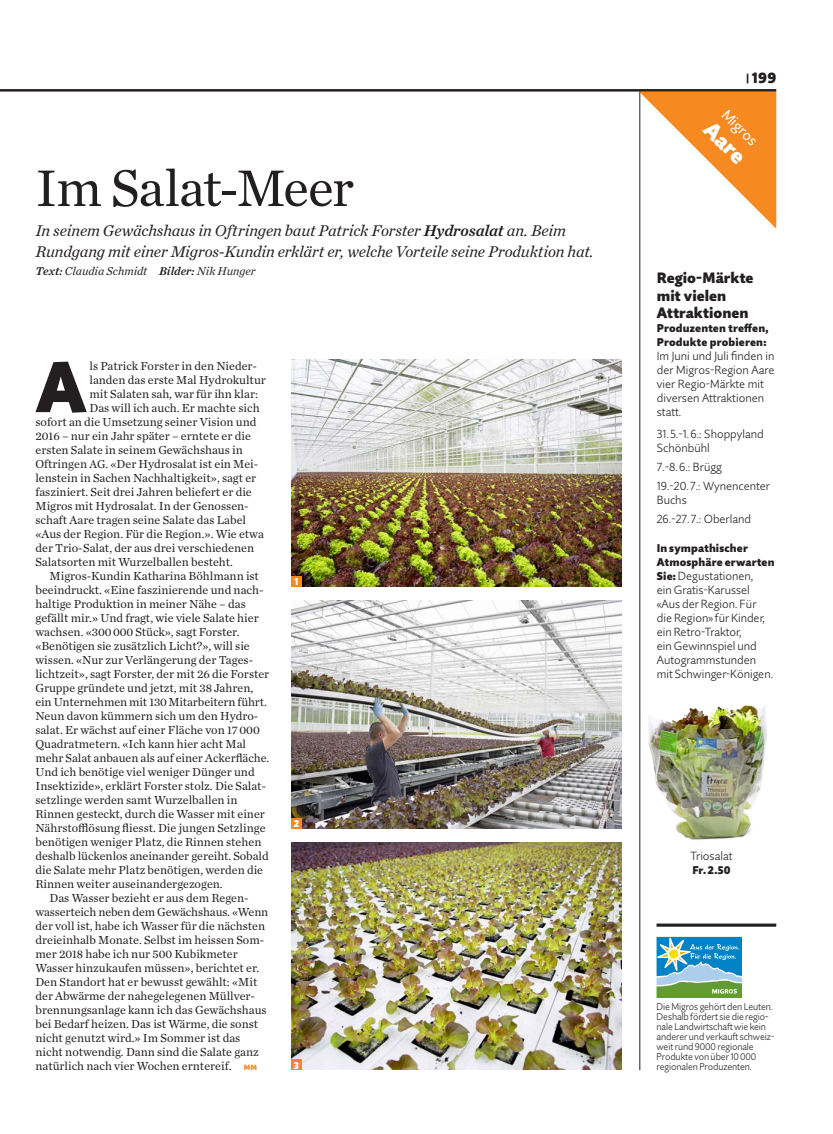
<style>
.page{position:relative;width:833px;height:1134px;background:#fff}
.page>*{position:absolute;margin:0;border:0;box-sizing:border-box;transform-origin:0 0}
._210_LT_Initial_CT_x{font:900 71.38px "Quire Sans Pro";color:#231f20}
._112b_TI_35_CT_x0{font:53.75px "Chronicle Text G1";letter-spacing:-.02em;color:#231f20}
._292_LT_15_Rubrikfar{font:900 22.5px "Quire Sans Pro";color:#fff}
._121_UT_13_CT_x06{font:italic 16.25px/21.2px "Chronicle Text G1";letter-spacing:-.01em;color:#231f20}
._164_TI_12_QS_x04{font:900 15px/17.5px "Quire Sans Pro";letter-spacing:.005em;color:#231f20}
._292_LT_15_Rubrikfar-2{font:15px "Quire Sans Pro";color:#fff}
._300_Rubrik_Ausgabe{font:900 15px "Quire Sans Pro";color:#231f20}
._211_LT_Einzug_CT_x0{font:12.25px/14px "Chronicle Text G1";color:#231f20}
._210_LT_Initial_CT_x-2{font:12.25px "Chronicle Text G1";color:#231f20}
._164_TI_12_QS_x04-2{font:300 11.75px/14px "Quire Sans Pro";color:#231f20}
._252_LT_stumpf_QS_x0{font:300 11.75px/14px "Quire Sans Pro";color:#231f20}
._130_AU_CT_x07{font:italic 11.75px "Chronicle Text G1";letter-spacing:-.005em;color:#231f20}
._310_Legende_wie_LT{font:300 11.75px "Quire Sans Pro";color:#231f20}
._164_TI_12_QS_x04-3{font:900 11.25px/14px "Quire Sans Pro";letter-spacing:.015em;color:#231f20}
._252_LT_stumpf_QS_x0-2{font:900 11.25px/14px "Quire Sans Pro";letter-spacing:.02em;color:#231f20}
._310_Legende_wie_LT-2{font:900 11.25px "Quire Sans Pro";color:#231f20}
._250_ZT_QS_x09{font:900 10px "Quire Sans Pro";color:#fff}
._330_Fussnote_QS_x13{font:300 9.75px/10px "Quire Sans Pro";letter-spacing:-.01em;color:#231f20}
.s1{font-family:"Chronicle Text G1 Semi"}
.s2{font-size:11.75px}
.s3{font-family:"Quire Sans Pro";font-weight:900;font-size:7.5px;color:#f6891f}
.s4{font-size:10.75px}
.s5{font-weight:900;font-size:11.25px}
</style>
<div class="page">
<img style="left:648px;top:705px;width:118px;height:135px">
<img style="left:291px;top:359px;width:330px;height:228px">
<img style="left:291px;top:601px;width:330px;height:227px">
<img style="left:291px;top:843px;width:330px;height:227px">
<svg style="left:656px;top:937px;width:85px;height:61px"></svg>
<svg style="left:640px;top:92px;width:136px;height:136px"></svg>
<hr style="left:639px;top:92px;width:1px;height:978px;background:#231f20">
<svg style="left:656px;top:923px;width:120px;height:4px"></svg>
<div style="left:291px;top:576px;width:11px;height:11px;background:#f6891f"></div>
<div style="left:291px;top:818px;width:11px;height:10px;background:#f6891f"></div>
<div style="left:291px;top:1059px;width:11px;height:11px;background:#f6891f"></div>
<hr style="left:0;top:89px;width:776px;height:3px;background:#231f20">
<p class="_112b_TI_35_CT_x0" style="left:35px;top:147px;width:320px">Im Salat-Meer</p>
<p class="_121_UT_13_CT_x06" style="left:35px;top:219px;width:560px">In seinem Gewächshaus in Oftringen baut Patrick Forster <span class="s1">Hydrosalat</span> an. Beim<br>Rundgang mit einer Migros-Kundin erklärt er, welche Vorteile seine Produktion hat.</p>
<p class="_130_AU_CT_x07" style="left:35px;top:262px;width:222px"><span class="s1">Text:</span> Claudia Schmidt <span class="s1">Bilder:</span> Nik Hunger</p>
<p class="_210_LT_Initial_CT_x" style="left:36px;top:341px;width:51px">A</p>
<p class="_210_LT_Initial_CT_x-2" style="left:90px;top:357px;width:169px">ls Patrick Forster in den Nieder-</p>
<p class="_210_LT_Initial_CT_x-2" style="left:90px;top:371px;width:178px">landen das erste Mal Hydrokultur</p>
<p class="_210_LT_Initial_CT_x-2" style="left:90px;top:385px;width:170px">mit Salaten sah, war für ihn klar:</p>
<p class="_210_LT_Initial_CT_x-2" style="left:90px;top:399px;width:172px">Das will ich auch. Er machte sich</p>
<p class="_210_LT_Initial_CT_x-2" style="left:35px;top:413px;width:223px">sofort an die Umsetzung seiner Vision und</p>
<p class="_210_LT_Initial_CT_x-2" style="left:35px;top:427px;width:217px"><span class="s2">2016</span> – nur ein Jahr später – erntete er die</p>
<p class="_210_LT_Initial_CT_x-2" style="left:35px;top:441px;width:209px">ersten Salate in seinem Gewächshaus in</p>
<p class="_210_LT_Initial_CT_x-2" style="left:35px;top:455px;width:224px">Oftringen <span class="s2">AG</span>. «Der Hydrosalat ist ein Mei-</p>
<p class="_210_LT_Initial_CT_x-2" style="left:35px;top:469px;width:222px">lenstein in Sachen Nachhaltigkeit», sagt er</p>
<p class="_210_LT_Initial_CT_x-2" style="left:35px;top:483px;width:218px">fasziniert. Seit drei Jahren beliefert er die</p>
<p class="_210_LT_Initial_CT_x-2" style="left:35px;top:497px;width:215px">Migros mit Hydrosalat. In der Genossen-</p>
<p class="_210_LT_Initial_CT_x-2" style="left:35px;top:511px;width:212px">schaft Aare tragen seine Salate das Label</p>
<p class="_210_LT_Initial_CT_x-2" style="left:35px;top:525px;width:230px">«Aus der Region. Für die Region.». Wie etwa</p>
<p class="_210_LT_Initial_CT_x-2" style="left:35px;top:539px;width:220px">der Trio-Salat, der aus drei verschiedenen</p>
<p class="_210_LT_Initial_CT_x-2" style="left:35px;top:553px;width:199px">Salatsorten mit Wurzelballen besteht.</p>
<p class="_211_LT_Einzug_CT_x0" style="left:35px;top:568px;width:235px;text-indent:14px">Migros-Kundin Katharina Böhlmann ist beeindruckt. «Eine faszinierende und nach&shy;haltige Produktion in meiner Nähe – das gefällt mir.» Und fragt, wie viele Salate hier wachsen. «<span class="s2">300000</span> Stück», sagt Forster. «Benötigen sie zusätzlich Licht?», will sie wissen. «Nur zur Verlängerung der Tages&shy;lichtzeit», sagt Forster, der mit <span class="s2">26</span> die Forster Gruppe gründete und jetzt, mit <span class="s2">38</span> Jahren, ein Unternehmen mit <span class="s2">130</span> Mitarbeitern führt.<br>Neun davon kümmern sich um den Hydro&shy;salat. Er wächst auf einer Fläche von <span class="s2">17000<br></span>Quadratmetern. «Ich kann hier acht Mal mehr Salat anbauen als auf einer Ackerfläche.<br>Und ich benötige viel weniger Dünger und Insektizide», erklärt Forster stolz. Die Salat&shy;setzlinge werden samt Wurzelballen in Rinnen gesteckt, durch die Wasser mit einer Nährstofflösung fliesst. Die jungen Setzlinge benötigen weniger Platz, die Rinnen stehen deshalb lückenlos aneinander gereiht. Sobald die Salate mehr Platz benötigen, werden die Rinnen weiter auseinandergezogen.</p>
<p class="_211_LT_Einzug_CT_x0" style="left:35px;top:890px;width:234px;text-indent:14px">Das Wasser bezieht er aus dem Regen&shy;wasserteich neben dem Gewächshaus. «Wenn der voll ist, habe ich Wasser für die nächsten dreieinhalb Monate. Selbst im heissen Som&shy;mer <span class="s2">2018</span> habe ich nur <span class="s2">500</span> Kubikmeter Wasser hinzukaufen müssen», berichtet er.<br>Den Standort hat er bewusst gewählt: «Mit der Abwärme der nahegelegenen Müllver&shy;brennungsanlage kann ich das Gewächshaus bei Bedarf heizen. Das ist Wärme, die sonst nicht genutzt wird.» Im Sommer ist das nicht notwendig. Dann sind die Salate ganz natürlich nach vier Wochen erntereif. <span class="s3">MM</span></p>
<p class="_250_ZT_QS_x09" style="left:294px;top:575px;width:6px">1</p>
<p class="_250_ZT_QS_x09" style="left:294px;top:817px;width:7px">2</p>
<p class="_250_ZT_QS_x09" style="left:294px;top:1059px;width:7px">3</p>
<p class="_300_Rubrik_Ausgabe" style="left:746px;top:68px;width:31px"><span class="s4">|</span> 199</p>
<p class="_292_LT_15_Rubrikfar-2" style="left:731px;top:105px;width:45px;rotate:45deg">Migros</p>
<p class="_292_LT_15_Rubrikfar" style="left:718px;top:115px;width:51px;rotate:45deg">Aare</p>
<p class="_164_TI_12_QS_x04" style="left:657px;top:269px;width:98px">Regio-Märkte mit vielen<br>Attraktionen</p>
<p class="_164_TI_12_QS_x04-3" style="left:657px;top:321px;width:113px">Produzenten treffen,<br>Produkte probieren:</p>
<p class="_164_TI_12_QS_x04-2" style="left:657px;top:349px;width:119px">Im Juni und Juli finden in der Migros-Region Aare vier Regio-Märkte mit diversen Attraktionen statt.</p>
<p class="_164_TI_12_QS_x04-2" style="left:657px;top:426px;width:108px">31. 5.-1.6.: Shoppyland<br>Schönbühl</p>
<p class="_164_TI_12_QS_x04-2" style="left:657px;top:460px;width:67px">7.-8.6.: Brügg</p>
<p class="_164_TI_12_QS_x04-2" style="left:657px;top:479px;width:115px">19.-20. 7.: Wynencenter<br>Buchs</p>
<p class="_164_TI_12_QS_x04-2" style="left:657px;top:512px;width:96px">26.-27. 7.: Oberland</p>
<p class="_252_LT_stumpf_QS_x0-2" style="left:657px;top:541px;width:119px">In sympathischer<br>Atmosphäre erwarten</p>
<p class="_252_LT_stumpf_QS_x0" style="left:657px;top:569px;width:118px"><span class="s5">Sie:</span> Degustationen,<br>ein Gratis-Karussel «Aus der Region. Für die Region» für Kinder, ein Retro-Traktor,<br>ein Gewinnspiel und<br>Autogrammstunden mit Schwinger-Königen.</p>
<p class="_310_Legende_wie_LT" style="left:690px;top:849px;width:43px">Triosalat</p>
<p class="_310_Legende_wie_LT-2" style="left:692px;top:863px;width:40px">Fr. 2.50</p>
<p class="_330_Fussnote_QS_x13" style="left:656px;top:1002px;width:118px">Die Migros gehört den Leuten.<br>Deshalb fördert sie die regio&shy;nale Landwirtschaft wie kein anderer und verkauft schweiz&shy;weit rund 9000 regionale<br>Produkte von über 10000 regionalen Produzenten.</p>
</div>
